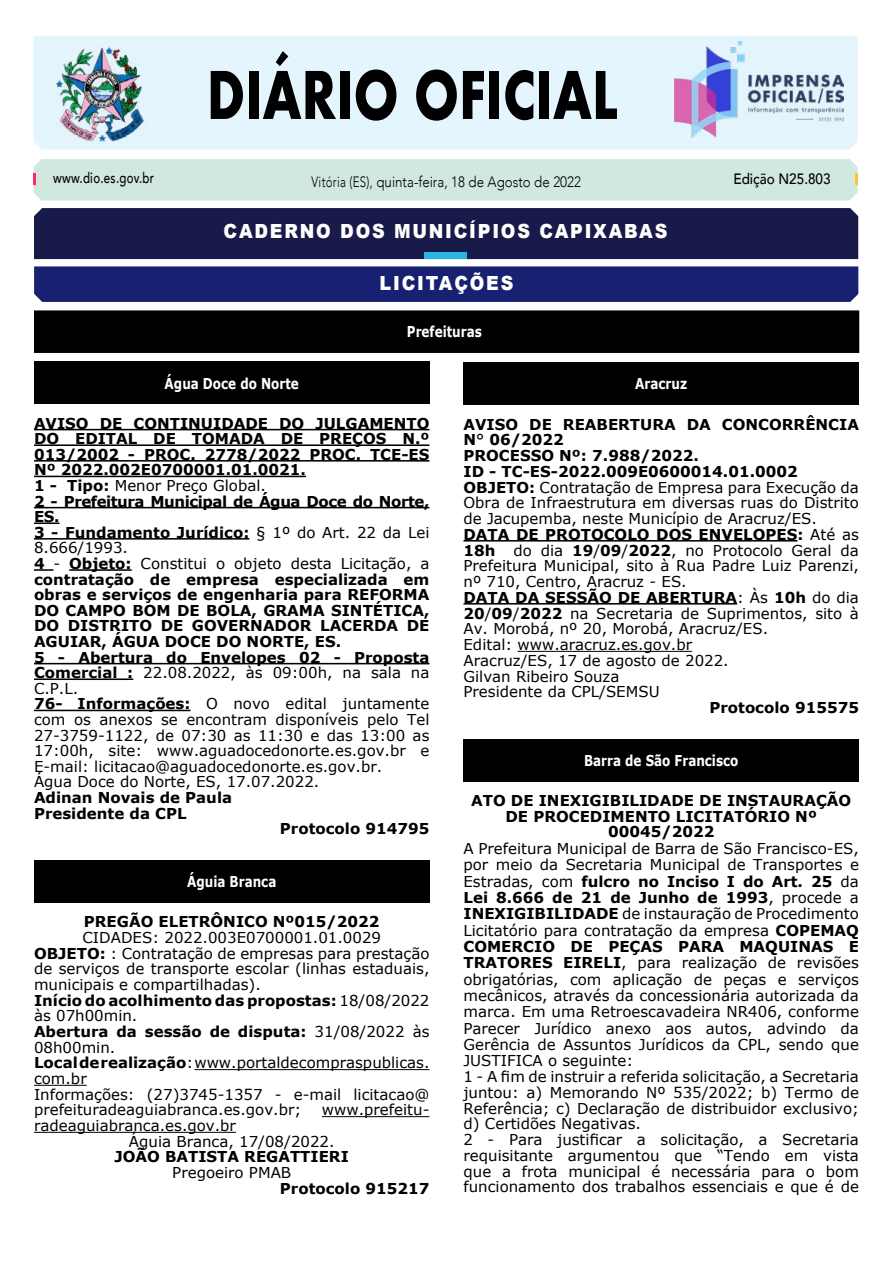
<style>
.page{position:relative;width:893px;height:1263px;background:#fff}
.page>*{position:absolute;margin:0;border:0;box-sizing:border-box;transform-origin:0 0}
.t1{font:700 72px "Aharoni";color:#000;scale:.77 1}
.t2{font:19.5px "Arial MT Black";letter-spacing:.1em;color:#fff;scale:.9 1}
.t3{font:15px/15.8px "Verdana";color:#000}
.t4{font:700 15px/15.6px "Verdana";color:#000}
.t5{font:700 15px "Verdana";color:#fff;scale:.8 1}
.t6{font:300 15px "Avenir";color:#000;scale:.77 1}
.t7{font:500 15px "Avenir";letter-spacing:.025em;color:#000;scale:.77 1}
.t8{font:500 15px "Avenir";color:#000;scale:.9 1}
.s1{font-weight:400}
.s2{font-weight:700}
</style>
<div class="page">
<div style="left:34px;top:208px;width:824px;height:51px;background:#181a49"></div>
<div style="left:424px;top:253px;width:43px;height:6px;background:#27b6e2"></div>
<div style="left:34px;top:266px;width:824px;height:36px;background:#172071"></div>
<div style="left:33px;top:36px;width:825px;height:114px;background:#e5f5fd"></div>
<img style="left:52px;top:45px;width:95px;height:99px">
<div style="left:33px;top:159px;width:825px;height:42px;background:#d0e8dd"></div>
<img style="left:674px;top:42px;width:169px;height:96px">
<hr style="left:34px;top:429px;width:395px;height:1px;background:#000">
<hr style="left:34px;top:444px;width:395px;height:2px;background:#000">
<hr style="left:34px;top:460px;width:395px;height:2px;background:#000">
<hr style="left:34px;top:476px;width:272px;height:1px;background:#000">
<hr style="left:34px;top:507px;width:395px;height:1px;background:#000">
<hr style="left:34px;top:522px;width:25px;height:2px;background:#000">
<hr style="left:34px;top:538px;width:215px;height:2px;background:#000">
<svg style="left:34px;top:569px;width:19px;height:2px"></svg>
<hr style="left:69px;top:569px;width:63px;height:2px;background:#000">
<hr style="left:34px;top:663px;width:395px;height:1px;background:#000">
<hr style="left:34px;top:678px;width:99px;height:2px;background:#000">
<hr style="left:34px;top:710px;width:157px;height:1px;background:#000">
<hr style="left:194px;top:1069px;width:235px;height:1px;background:#000">
<hr style="left:34px;top:1085px;width:53px;height:1px;background:#000">
<hr style="left:322px;top:1116px;width:107px;height:1px;background:#000">
<hr style="left:34px;top:1132px;width:202px;height:1px;background:#000">
<div style="left:34px;top:310px;width:825px;height:43px;background:#000"></div>
<div style="left:34px;top:362px;width:395px;height:42px;background:#000"></div>
<div style="left:34px;top:860px;width:395px;height:43px;background:#000"></div>
<hr style="left:463px;top:540px;width:334px;height:2px;background:#000">
<hr style="left:463px;top:603px;width:274px;height:2px;background:#000">
<hr style="left:518px;top:651px;width:174px;height:1px;background:#000">
<div style="left:463px;top:362px;width:396px;height:43px;background:#000"></div>
<div style="left:463px;top:739px;width:396px;height:42px;background:#000"></div>
<h1 class="t1" style="left:207px;top:51px;width:535px">DIÁRIO OFICIAL</h1>
<p class="t7" style="left:53px;top:165px;width:133px">www.dio.es.gov.br</p>
<p class="t6" style="left:311px;top:172px;width:352px">Vitória (ES), quinta-feira, 18 de Agosto de 2022</p>
<h2 class="t2" style="left:224px;top:220px;width:495px">CADERNO DOS MUNICÍPIOS CAPIXABAS</h2>
<h2 class="t2" style="left:380px;top:273px;width:150px">LICITAÇÕES</h2>
<p class="t5" style="left:407px;top:321px;width:95px">Prefeituras</p>
<p class="t8" style="left:733px;top:166px;width:109px">Edição N25.803</p>
<p class="t5" style="left:165px;top:373px;width:169px">Água Doce do Norte</p>
<p class="t4" style="left:34px;top:415px;width:397px">AVISO DE CONTINUIDADE DO JULGAMENTO DO EDITAL DE TOMADA DE PREÇOS N.º 013/2002 - PROC. 2778/2022 PROC. TCE-ES Nº 2022.002E0700001.01.0021.<br>1 - Tipo: <span class="s1">Menor Preço Global.<br></span>2 - Prefeitura Municipal de Água Doce do Norte, ES.<br>3 - Fundamento Jurídico: <span class="s1">§ 1º do Art. 22 da Lei 8.666/1993.<br></span>4 <span class="s1">-</span> Objeto: <span class="s1">Constitui o objeto desta Licitação, a </span>contratação de empresa especializada em obras e serviços de engenharia para REFORMA DO CAMPO BOM DE BOLA, GRAMA SINTÉTICA, DO DISTRITO DE GOVERNADOR LACERDA DE AGUIAR, ÁGUA DOCE DO NORTE, ES.<br>5 - Abertura do Envelopes 02 - Proposta Comercial : <span class="s1">22.08.2022, às 09:00h, na sala na C.P.L.<br></span>76- Informações: <span class="s1">O novo edital juntamente com os anexos se encontram disponíveis pelo Tel 27-3759-1122, de 07:30 as 11:30 e das 13:00 as 17:00h, site: www.aguadocedonorte.es.gov.br e E-mail: licitacao@aguadocedonorte.es.gov.br.<br>Água Doce do Norte, ES, 17.07.2022.</span></p>
<p class="t4" style="left:34px;top:789px;width:200px">Adinan Novais de Paula<br>Presidente da CPL</p>
<p class="t4" style="left:280px;top:821px;width:151px">Protocolo 914795</p>
<p class="t5" style="left:187px;top:871px;width:113px">Águia Branca</p>
<p class="t4" style="left:84px;top:914px;width:297px">PREGÃO ELETRÔNICO Nº015/2022</p>
<p class="t3" style="left:34px;top:929px;width:397px;text-indent:48px">CIDADES: 2022.003E0700001.01.0029<br><span class="s2">OBJETO:</span> : Contratação de empresas para prestação de serviços de transporte escolar (linhas estaduais, municipais e compartilhadas).<br><span class="s2">Início do acolhimento das propostas:</span> 18/08/2022 às 07h00min.<br><span class="s2">Abertura da sessão de disputa:</span> 31/08/2022 às 08h00min.<br><span class="s2">Local de realização</span>: www.portaldecompraspublicas. com.br<br>Informações: (27)3745-1357 - e-mail licitacao@ prefeituradeaguiabranca.es.gov.br;</p>
<p class="t3" style="left:322px;top:1102px;width:109px">www.prefeitu-</p>
<p class="t3" style="left:129px;top:1117px;width:207px;text-indent:-95px">radeaguiabranca.es.gov.br<br>Águia Branca, 17/08/2022.</p>
<p class="t4" style="left:115px;top:1149px;width:236px">JOÃO BATISTA REGATTIERI</p>
<p class="t3" style="left:172px;top:1164px;width:120px">Pregoeiro PMAB</p>
<p class="t4" style="left:280px;top:1180px;width:151px">Protocolo 915217</p>
<p class="t5" style="left:635px;top:373px;width:67px">Aracruz</p>
<p class="t3" style="left:463px;top:416px;width:397px"><span class="s2">AVISO DE REABERTURA DA CONCORRÊNCIA N</span>° <span class="s2">06/2022<br>PROCESSO Nº: 7.988/2022.<br>ID - TC-ES-2022.009E0600014.01.0002<br>OBJETO:</span> Contratação de Empresa para Execução da Obra de Infraestrutura em diversas ruas do Distrito de Jacupemba, neste Município de Aracruz/ES.<br><span class="s2">DATA DE PROTOCOLO DOS ENVELOPES:</span> Até as <span class="s2">18h</span> do dia <span class="s2">19</span>/<span class="s2">09</span>/<span class="s2">2022</span>, no Protocolo Geral da Prefeitura Municipal, sito à Rua Padre Luiz Parenzi, nº 710, Centro, Aracruz - ES.<br><span class="s2">DATA DA SESSÃO DE ABERTURA</span>: Às <span class="s2">10h</span> do dia <span class="s2">20</span>/<span class="s2">09</span>/<span class="s2">2022</span> na Secretaria de Suprimentos, sito à Av. Morobá, nº 20, Morobá, Aracruz/ES.<br>Edital: www.aracruz.es.gov.br<br>Aracruz/ES, 17 de agosto de 2022.<br>Gilvan Ribeiro Souza<br>Presidente da CPL/SEMSU</p>
<p class="t4" style="left:709px;top:699px;width:151px">Protocolo 915575</p>
<p class="t5" style="left:584px;top:750px;width:195px">Barra de São Francisco</p>
<p class="t4" style="left:471px;top:792px;width:382px;text-align:center">ATO DE INEXIGIBILIDADE DE INSTAURAÇÃO<br>DE PROCEDIMENTO LICITATÓRIO Nº<br>00045/2022</p>
<p class="t3" style="left:463px;top:840px;width:397px">A Prefeitura Municipal de Barra de São Francisco-ES, por meio da Secretaria Municipal de Transportes e Estradas, com <span class="s2">fulcro no Inciso I do Art. 25</span> da <span class="s2">Lei 8.666 de 21 de Junho de 1993</span>, procede a <span class="s2">INEXIGIBILIDADE</span> de instauração de Procedimento Licitatório para contratação da empresa <span class="s2">COPEMAQ COMERCIO DE PEÇAS PARA MAQUINAS E TRATORES EIRELI</span>, para realização de revisões obrigatórias, com aplicação de peças e serviços mecânicos, através da concessionária autorizada da marca. Em uma Retroescavadeira NR406, conforme Parecer Jurídico anexo aos autos, advindo da Gerência de Assuntos Jurídicos da CPL, sendo que JUSTIFICA o seguinte:<br>1 - A fim de instruir a referida solicitação, a Secretaria juntou: a) Memorando Nº 535/2022; b) Termo de Referência; c) Declaração de distribuidor exclusivo; d) Certidões Negativas.<br>2 - Para justificar a solicitação, a Secretaria requisitante argumentou que “Tendo em vista que a frota municipal é necessária para o bom funcionamento dos trabalhos essenciais e que é de</p>
</div>
